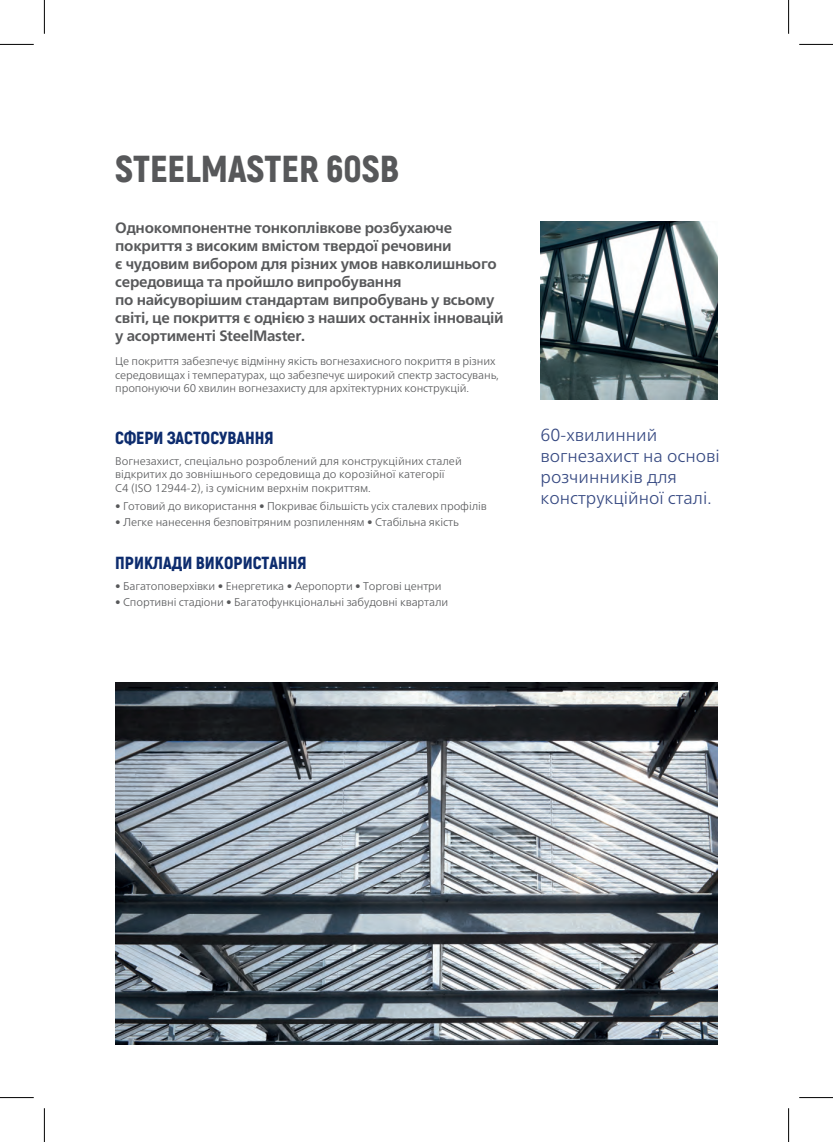
<style>
.page{position:relative;width:833px;height:1142px;background:#fff}
.page>*{position:absolute;margin:0;border:0;box-sizing:border-box;transform-origin:0 0}
.t1{font:900 37.5px "Akrobat";color:#57585a}
.t2{font:300 17.5px/21px "Frutiger Neue LTW1 G";color:#354881}
.t3{font:900 17.5px "Akrobat";color:#0d2c6e}
.t4{font:700 15px/18px "Frutiger Neue LTW1 G";letter-spacing:-.02em;color:#57585a}
.t5{font:300 11.25px/13.5px "Frutiger Neue LTW1 G";letter-spacing:-.01em;color:#57585a}
</style>
<div class="page">
<img style="left:115px;top:682px;width:603px;height:362px">
<img style="left:540px;top:222px;width:178px;height:177px">
<hr style="left:0;top:44px;width:34px;height:1px;background:#000">
<hr style="left:799px;top:44px;width:34px;height:1px;background:#000">
<hr style="left:0;top:1097px;width:34px;height:1px;background:#000">
<hr style="left:799px;top:1097px;width:34px;height:1px;background:#000">
<hr style="left:44px;top:0;width:1px;height:34px;background:#000">
<hr style="left:44px;top:1107px;width:1px;height:34px;background:#000">
<hr style="left:788px;top:0;width:1px;height:34px;background:#000">
<hr style="left:788px;top:1107px;width:1px;height:34px;background:#000">
<h1 class="t1" style="left:115px;top:144px;width:285px">STEELMASTER 60SB</h1>
<p class="t4" style="left:115px;top:219px;width:390px">Однокомпонентне тонкоплівкове розбухаюче покриття з високим вмістом твердої речовини<br>є чудовим вибором для різних умов навколишнього середовища та пройшло випробування<br>по найсуворішим стандартам випробувань у всьому світі, це покриття є однією з наших останніх інновацій у асортименті SteelMaster.</p>
<p class="t5" style="left:115px;top:354px;width:385px">Це покриття забезпечує відмінну якість вогнезахисного покриття в різних середовищах і температурах, що забезпечує широкий спектр застосувань, пропонуючи 60 хвилин вогнезахисту для архітектурних конструкцій.</p>
<h2 class="t3" style="left:115px;top:426px;width:160px">СФЕРИ ЗАСТОСУВАННЯ</h2>
<p class="t5" style="left:115px;top:454px;width:348px">Вогнезахист, спеціально розроблений для конструкційних сталей відкритих до зовнішнього середовища до корозійної категорії<br>C4 (ISO 12944-2), із сумісним верхнім покриттям.</p>
<p class="t5" style="left:115px;top:498px;width:373px">• Готовий до використання • Покриває більшість усіх сталевих профілів</p>
<p class="t5" style="left:115px;top:515px;width:345px">• Легке нанесення безповітряним розпиленням • Стабільна якість</p>
<h2 class="t3" style="left:115px;top:551px;width:193px">ПРИКЛАДИ ВИКОРИСТАННЯ</h2>
<p class="t5" style="left:115px;top:579px;width:328px">• Багатоповерхівки • Енергетика • Аеропорти • Торгові центри</p>
<p class="t5" style="left:115px;top:595px;width:334px">• Спортивні стадіони • Багатофункціональні забудовні квартали</p>
<h2 class="t2" style="left:540px;top:424px;width:181px">60-хвилинний вогнезахист на основі розчинників для конструкційної сталі.</h2>
</div>
